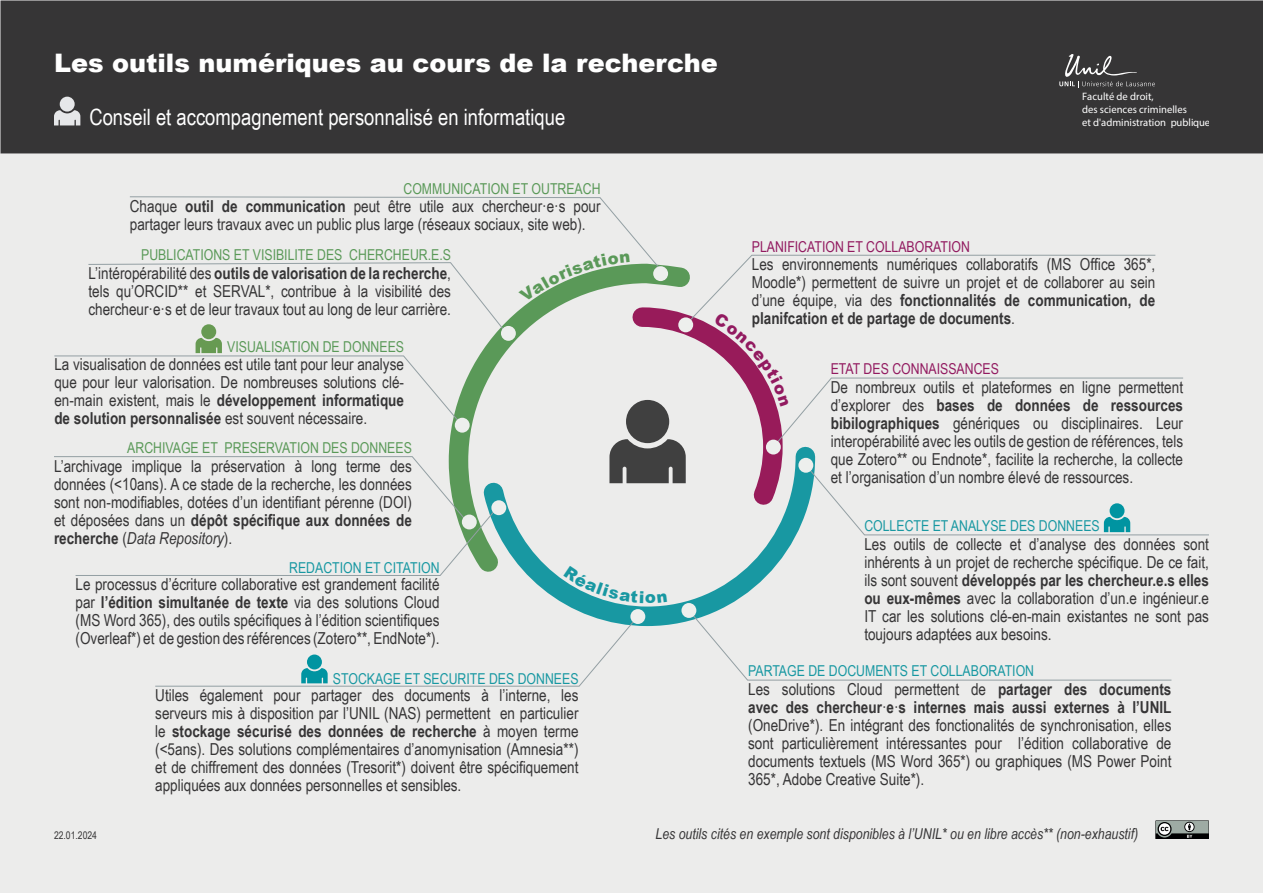
<style>
.page{position:relative;width:1263px;height:893px;background:#fff}
.page>*{position:absolute;margin:0;border:0;box-sizing:border-box;transform-origin:0 0}
.TITRE{font:900 25.5px "Arial";color:#fff}
.Sous-titre{font:22.5px "Arial Narrow";color:#fff}
.Texte{font:16.5px/18px "Arial Narrow";color:#363536;text-align:justify}
.t1{font:15px "Arial Narrow";color:#5a9958}
.t2{font:15px "Arial Narrow";color:#1898a2}
.legende{font:italic 15px "Arial Narrow";color:#363536}
.t3{font:15px "Arial Narrow";color:#921a60}
.t4{font:10.8px/12.9px "Myriad Pro";color:#fff}
.legende-2{font:10.5px "Arial Narrow";color:#363536}
.s1{font-weight:700}
.s2{font-style:italic}
</style>
<div class="page">
<div style="left:0;top:0;width:1263px;height:154px;background:#363536"></div>
<svg style="left:1059px;top:54px;width:96px;height:34px"></svg>
<div style="left:1px;top:154px;width:1262px;height:739px;background:#ececeb"></div>
<svg style="left:563px;top:603px;width:169px;height:24px"></svg>
<svg style="left:1155px;top:820px;width:54px;height:19px"></svg>
<div style="left:630px;top:609px;width:15px;height:15px;background:#edefed;border-radius:50%"></div>
<svg style="left:155px;top:616px;width:483px;height:71px"></svg>
<div style="left:60px;top:97px;width:15px;height:15px;background:#e6e7e9;border-radius:50%"></div>
<svg style="left:54px;top:110px;width:26px;height:15px"></svg>
<svg style="left:688px;top:610px;width:484px;height:71px"></svg>
<div style="left:681px;top:603px;width:15px;height:15px;background:#edefed;border-radius:50%"></div>
<svg style="left:54px;top:196px;width:1155px;height:407px"></svg>
<p class="TITRE" style="left:54px;top:45px;width:665px">Les outils numériques au cours de la recherche</p>
<p class="Sous-titre" style="left:89px;top:101px;width:477px">Conseil et accompagnement personnalisé en informatique</p>
<p class="t1" style="left:403px;top:178px;width:199px">COMMUNICATION ET OUTREACH</p>
<p class="Texte" style="left:130px;top:197px;width:472px">Chaque <span class="s1">outil de communication</span> peut être utile aux chercheur·e·s pour partager leurs travaux avec un public plus large (réseaux sociaux, site web).</p>
<p class="t1" style="left:141px;top:243px;width:311px">PUBLICATIONS ET VISIBILITE DES CHERCHEUR.E.S</p>
<p class="Texte" style="left:88px;top:263px;width:364px">L’intéropérabilité des <span class="s1">outils de valorisation de la recherche</span>, tels qu’ORCID** et SERVAL*, contribue à la visibilité des chercheur·e·s et de leur travaux tout au long de leur carrière.</p>
<p class="t1" style="left:227px;top:336px;width:178px">VISUALISATION DE DONNEES</p>
<p class="Texte" style="left:54px;top:355px;width:351px">La visualisation de données est utile tant pour leur analyse que pour leur valorisation. De nombreuses solutions clé&shy;en-main existent, mais le <span class="s1">développement informatique de solution personnalisée</span> est souvent nécessaire.</p>
<p class="t1" style="left:127px;top:436px;width:286px">ARCHIVAGE ET PRESERVATION DES DONNEES</p>
<p class="Texte" style="left:54px;top:456px;width:359px">L’archivage implique la préservation à long terme des données (&lt;10ans). A ce stade de la recherche, les données sont non-modifiables, dotées d’un identifiant pérenne (DOI) et déposées dans un <span class="s1">dépôt spécifique aux données de recherche</span> (<span class="s2">Data Repository</span>).</p>
<p class="t2" style="left:289px;top:556px;width:152px">REDACTION ET CITATION</p>
<p class="Texte" style="left:76px;top:575px;width:365px">Le processus d’écriture collaborative est grandement facilité par <span class="s1">l’édition simultanée de texte</span> via des solutions Cloud (MS Word 365), des outils spécifiques à l’édition scientifiques (Overleaf*) et de gestion des références (Zotero**, EndNote*).</p>
<p class="t2" style="left:333px;top:667px;width:247px">STOCKAGE ET SECURITE DES DONNEES</p>
<p class="Texte" style="left:155px;top:686px;width:425px">Utiles également pour partager des documents à l’interne, les serveurs mis à disposition par l’UNIL (NAS) permettent en particulier le <span class="s1">stockage sécurisé des données de recherche</span> à moyen terme (&lt;5ans). Des solutions complémentaires d’anomynisation (Amnesia**) et de chiffrement des données (Tresorit*) doivent être spécifiquement appliquées aux données personnelles et sensibles.</p>
<p class="t3" style="left:752px;top:235px;width:220px">PLANIFICATION ET COLLABORATION</p>
<p class="t4" style="left:1082px;top:90px;width:130px">Faculté de droit,<br>des sciences criminelles<br>et d'administration publique</p>
<p class="Texte" style="left:752px;top:254px;width:405px">Les environnements numériques collaboratifs (MS Office 365*, Moodle*) permettent de suivre un projet et de collaborer au sein d’une équipe, via des <span class="s1">fonctionnalités de communication, de planifcation et de partage de documents</span>.</p>
<p class="t3" style="left:831px;top:358px;width:170px">ETAT DES CONNAISSANCES</p>
<p class="Texte" style="left:831px;top:378px;width:354px">De nombreux outils et plateformes en ligne permettent d’explorer des <span class="s1">bases de données de ressources bibilographiques</span> génériques ou disciplinaires. Leur interopérabilité avec les outils de gestion de références, tels que Zotero** ou Endnote*, facilite la recherche, la collecte et l’organisation d’un nombre élevé de ressources.</p>
<p class="t2" style="left:864px;top:515px;width:237px">COLLECTE ET ANALYSE DES DONNEES</p>
<p class="Texte" style="left:864px;top:534px;width:346px">Les outils de collecte et d’analyse des données sont inhérents à un projet de recherche spécifique. De ce fait, ils sont souvent <span class="s1">développés par les chercheur.e.s elles ou eux-mêmes</span> avec la collaboration d’un.e ingénieur.e IT car les solutions clé-en-main existantes ne sont pas toujours adaptées aux besoins.</p>
<p class="t2" style="left:748px;top:660px;width:287px">PARTAGE DE DOCUMENTS ET COLLABORATION</p>
<p class="Texte" style="left:748px;top:680px;width:425px">Les solutions Cloud permettent de <span class="s1">partager des documents avec des chercheur</span>·<span class="s1">e</span>·<span class="s1">s internes mais aussi externes à l’UNIL </span>(OneDrive*). En intégrant des fonctionalités de synchronisation, elles sont particulièrement intéressantes pour l’édition collaborative de documents textuels (MS Word 365*) ou graphiques (MS Power Point 365*, Adobe Creative Suite*).</p>
<p class="legende-2" style="left:54px;top:828px;width:45px">22.01.2024</p>
<p class="legende-2" style="left:59px;top:828px;width:18px">6 9</p>
<p class="legende-2" style="left:92px;top:828px;width:6px">3</p>
<p class="legende" style="left:655px;top:823px;width:484px">Les outils cités en exemple sont disponibles à l’UNIL* ou en libre accès** (non-exhaustif)</p>
</div>
